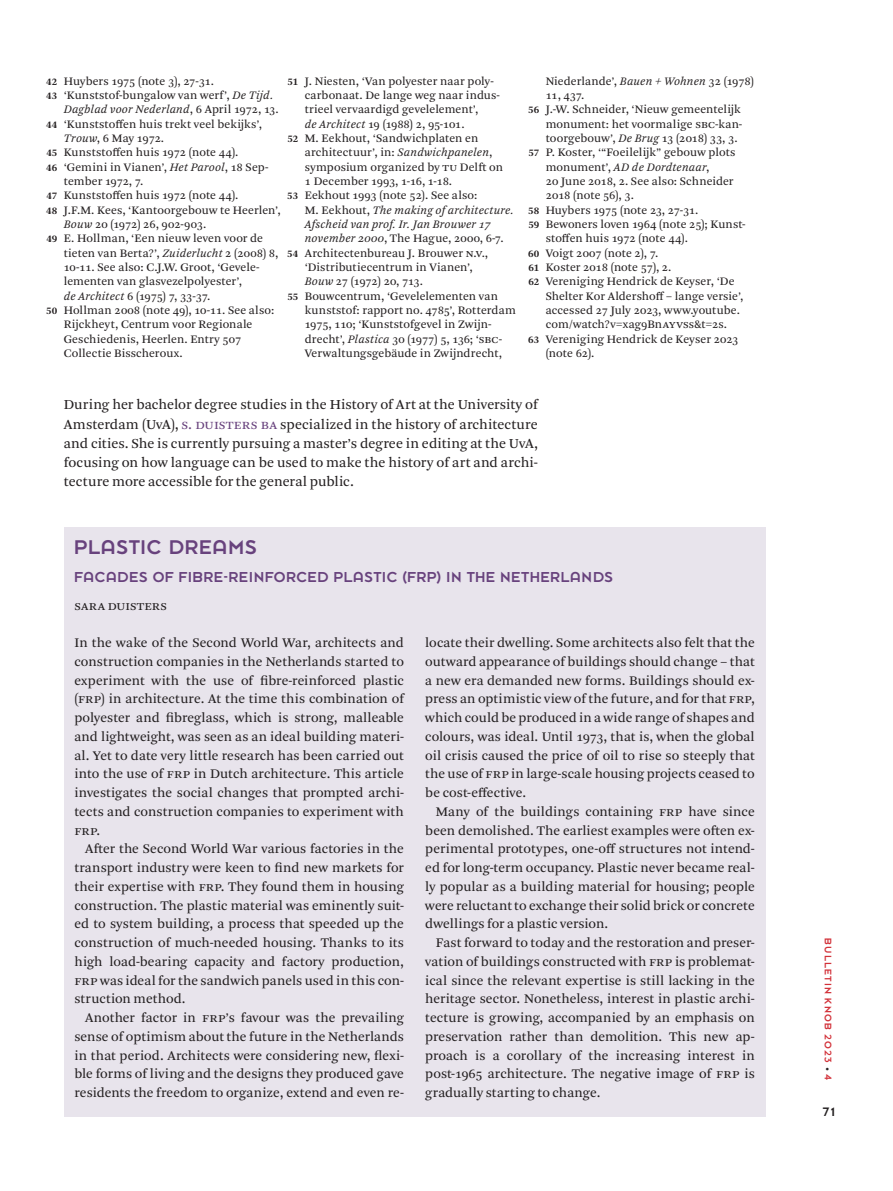
<style>
.page{position:relative;width:893px;height:1191px;background:#fff}
.page>*{position:absolute;margin:0;border:0;box-sizing:border-box;transform-origin:0 0}
.t1{font:21.9px "Dessau Pro";letter-spacing:.025em;color:#68427d}
.t2{font:15.9px "Dessau Pro";letter-spacing:.035em;color:#68427d}
.t3{font:14.4px/19px "Arnhem Pro Blond";letter-spacing:.005em;color:#231f20;text-align:justify}
.t4{font:13.8px/18.8px "Arnhem Pro Blond";letter-spacing:.005em;color:#231f20;text-align:justify}
.t5{font:13.5px "Dessau Pro";color:#231f20}
.t6{font:12px "Arnhem Pro Blond";letter-spacing:.005em;color:#231f20}
.t7{font:italic 12px "Arnhem Pro Blond";letter-spacing:.015em;color:#231f20}
.t8{font:12px "Arnhem Pro Blond";letter-spacing:-.025em;color:#231f20}
.t9{font:10.5px "Dessau Pro";letter-spacing:.11em;color:#d23139}
.s1{font-family:"Arnhem Pro";font-weight:700;font-size:10.5px}
.s2{font-style:italic}
.s3{font-style:normal}
.s4{color:#68427d}
.s5{font-size:8.25px;color:#231f20}
</style>
<div class="page">
<div style="left:64px;top:527px;width:701px;height:589px;background:#e8e4ec"></div>
<p class="t6" style="left:46px;top:73px;width:169px"><span class="s1">42</span> Huybers 1975 (note 3), 27-31.</p>
<p class="t6" style="left:46px;top:87px;width:229px"><span class="s1">43</span> ‘Kunststof-bungalow van werf’, <span class="s2">De Tijd.</span></p>
<p class="t7" style="left:64px;top:102px;width:216px">Dagblad voor Nederland<span class="s3">, 6 April 1972, 13.</span></p>
<p class="t6" style="left:46px;top:116px;width:217px"><span class="s1">44</span> ‘Kunststoffen huis trekt veel bekijks’,</p>
<p class="t6" style="left:64px;top:130px;width:102px"><span class="s2">Trouw</span>, 6 May 1972.</p>
<p class="t6" style="left:46px;top:145px;width:194px"><span class="s1">45</span> Kunststoffen huis 1972 (note 44).</p>
<p class="t6" style="left:46px;top:159px;width:224px"><span class="s1">46</span> ‘Gemini in Vianen’, <span class="s2">Het Parool</span>, 18 Sep-</p>
<p class="t6" style="left:64px;top:173px;width:81px">tember 1972, 7.</p>
<p class="t6" style="left:47px;top:188px;width:193px"><span class="s1">47</span> Kunststoffen huis 1972 (note 44).</p>
<p class="t6" style="left:46px;top:202px;width:236px"><span class="s1">48</span> J.F.M. Kees, ‘Kantoorgebouw te Heerlen’,</p>
<p class="t6" style="left:64px;top:216px;width:144px"><span class="s2">Bouw</span> 20 (1972) 26, 902-903.</p>
<p class="t6" style="left:46px;top:231px;width:218px"><span class="s1">49</span> E. Hollman, ‘Een nieuw leven voor de</p>
<p class="t6" style="left:64px;top:245px;width:216px">tieten van Berta?’, <span class="s2">Zuiderlucht</span> 2 (2008) 8,</p>
<p class="t6" style="left:64px;top:259px;width:197px">10-11. See also: C.J.W. Groot, ‘Gevele-</p>
<p class="t6" style="left:64px;top:274px;width:180px">lementen van glasvezelpolyester’,</p>
<p class="t6" style="left:64px;top:288px;width:148px"><span class="s2">de Architect</span> 6 (1975) 7, 33-37.</p>
<p class="t6" style="left:46px;top:302px;width:229px"><span class="s1">50</span> Hollman 2008 (note 49), 10-11. See also:</p>
<p class="t6" style="left:64px;top:317px;width:190px">Rijckheyt, Centrum voor Regionale</p>
<p class="t6" style="left:64px;top:331px;width:179px">Geschiedenis, Heerlen. Entry 507</p>
<p class="t6" style="left:64px;top:345px;width:121px">Collectie Bisscheroux.</p>
<p class="t6" style="left:288px;top:73px;width:207px"><span class="s1">51</span> J. Niesten, ‘Van polyester naar poly-</p>
<p class="t6" style="left:305px;top:87px;width:197px">carbonaat. De lange weg naar indus-</p>
<p class="t6" style="left:305px;top:102px;width:175px">trieel vervaardigd gevelelement’,</p>
<p class="t8" style="left:305px;top:116px;width:161px"><span class="s2">de Architect</span> 19 (1988) 2, 95-101.</p>
<p class="t6" style="left:287px;top:130px;width:192px"><span class="s1">52</span> M. Eekhout, ‘Sandwichplaten en</p>
<p class="t6" style="left:305px;top:145px;width:189px">architectuur’, in: <span class="s2">Sandwichpanelen</span>,</p>
<p class="t6" style="left:305px;top:159px;width:200px">symposium organized by TU Delft on</p>
<p class="t6" style="left:305px;top:173px;width:149px">1 December 1993, 1-16, 1-18.</p>
<p class="t6" style="left:287px;top:188px;width:191px"><span class="s1">53</span> Eekhout 1993 (note 52). See also:</p>
<p class="t7" style="left:305px;top:202px;width:211px"><span class="s3">M. Eekhout,</span> The making of architecture.</p>
<p class="t7" style="left:305px;top:216px;width:188px">Afscheid van prof. Ir. Jan Brouwer 17</p>
<p class="t6" style="left:305px;top:231px;width:200px"><span class="s2">november 2000</span>, The Hague, 2000, 6-7.</p>
<p class="t6" style="left:287px;top:245px;width:202px"><span class="s1">54</span> Architectenbureau J. Brouwer N.V.,</p>
<p class="t6" style="left:305px;top:259px;width:170px">‘Distributiecentrum in Vianen’,</p>
<p class="t8" style="left:305px;top:274px;width:120px"><span class="s2">Bouw</span> 27 (1972) 20, 713.</p>
<p class="t6" style="left:287px;top:288px;width:212px"><span class="s1">55</span> Bouwcentrum, ‘Gevelelementen van</p>
<p class="t6" style="left:305px;top:302px;width:213px">kunststof: rapport no. 4785’, Rotterdam</p>
<p class="t6" style="left:305px;top:317px;width:188px">1975, 110; ‘Kunststofgevel in Zwijn-</p>
<p class="t6" style="left:305px;top:331px;width:199px">drecht’, <span class="s2">Plastica</span> 30 (1977) 5, 136; ‘SBC-</p>
<p class="t6" style="left:305px;top:345px;width:199px">Verwaltungsgebäude in Zwijndrecht,</p>
<p class="t6" style="left:546px;top:73px;width:210px">Niederlande’, <span class="s2">Bauen + Wohnen</span> 32 (1978)</p>
<p class="t6" style="left:546px;top:87px;width:40px">11, 437.</p>
<p class="t6" style="left:528px;top:102px;width:214px"><span class="s1">56</span> J.-W. Schneider, ‘Nieuw gemeentelijk</p>
<p class="t6" style="left:546px;top:116px;width:198px">monument: het voormalige SBC-kan-</p>
<p class="t6" style="left:546px;top:130px;width:193px">toorgebouw’, <span class="s2">De Brug</span> 13 (2018) 33, 3.</p>
<p class="t6" style="left:528px;top:145px;width:208px"><span class="s1">57</span> P. Koster, ‘“Foeilelijk” gebouw plots</p>
<p class="t7" style="left:546px;top:159px;width:165px"><span class="s3">monument’,</span> AD de Dordtenaar<span class="s3">,</span></p>
<p class="t6" style="left:546px;top:173px;width:189px">20 June 2018, 2. See also: Schneider</p>
<p class="t6" style="left:546px;top:188px;width:90px">2018 (note 56), 3.</p>
<p class="t6" style="left:528px;top:202px;width:172px"><span class="s1">58</span> Huybers 1975 (note 23, 27-31.</p>
<p class="t6" style="left:528px;top:216px;width:218px"><span class="s1">59</span> Bewoners loven 1964 (note 25); Kunst-</p>
<p class="t6" style="left:546px;top:231px;width:144px">stoffen huis 1972 (note 44).</p>
<p class="t6" style="left:528px;top:245px;width:132px"><span class="s1">60</span> Voigt 2007 (note 2), 7.</p>
<p class="t6" style="left:528px;top:259px;width:144px"><span class="s1">61</span> Koster 2018 (note 57), 2.</p>
<p class="t6" style="left:528px;top:274px;width:208px"><span class="s1">62</span> Vereniging Hendrick de Keyser, ‘De</p>
<p class="t6" style="left:546px;top:288px;width:199px">Shelter Kor Aldershoff – lange versie’,</p>
<p class="t6" style="left:546px;top:302px;width:196px">accessed 27 July 2023, www.youtube.</p>
<p class="t6" style="left:546px;top:317px;width:183px">com/watch?v=xag9BnAYVS s&amp;t=2s.</p>
<p class="t6" style="left:528px;top:331px;width:212px"><span class="s1">63</span> Vereniging Hendrick de Keyser 2023</p>
<p class="t6" style="left:546px;top:345px;width:50px">(note 62).</p>
<p class="t3" style="left:64px;top:395px;width:476px">During her bachelor degree studies in the History of Art at the University of Amsterdam (UvA), <span class="s4">S. DUISTERS BA</span> specialized in the history of architecture and cities. She is currently pursuing a master’s degree in editing at the UvA, focusing on how language can be used to make the history of art and archi&shy;tecture more accessible for the general public.</p>
<h1 class="t1" style="left:74px;top:535px;width:184px">PLASTIC DREAMS</h1>
<p class="t2" style="left:74px;top:568px;width:540px">FACADES OF FIBRE-REINFORCED PLASTIC (FRP) IN THE NETHERLANDS</p>
<p class="t4" style="left:74px;top:596px;width:9px">Sara</p>
<p class="t4" style="left:108px;top:596px;width:61px">Duisters</p>
<p class="t4" style="left:425px;top:633px;width:331px">locate their dwelling. Some architects also felt that the outward appearance of buildings should change – that a new era demanded new forms. Buildings should ex&shy;press an optimistic view of the future, and for that FRP, which could be produced in a wide range of shapes and colours, was ideal. Until 1973, that is, when the global oil crisis caused the price of oil to rise so steeply that the use of FRP in large-scale housing projects ceased to be cost-effective.</p>
<p class="t4" style="left:425px;top:802px;width:331px;text-indent:11px">Many of the buildings containing FRP have since been demolished. The earliest examples were often ex&shy;perimental prototypes, one-off structures not intend&shy;ed for long-term occupancy. Plastic never became real&shy;ly popular as a building material for housing; people were reluctant to exchange their solid brick or concrete dwellings for a plastic version.</p>
<p class="t4" style="left:425px;top:933px;width:331px;text-indent:11px">Fast forward to today and the restoration and preser&shy;vation of buildings constructed with FRP is problemat&shy;ical since the relevant expertise is still lacking in the heritage sector. Nonetheless, interest in plastic archi&shy;tecture is growing, accompanied by an emphasis on preservation rather than demolition. This new ap&shy;proach is a corollary of the increasing interest in post-1965 architecture. The negative image of FRP is gradually starting to change.</p>
<p class="t4" style="left:74px;top:633px;width:331px">In the wake of the Second World War, architects and construction companies in the Netherlands started to experiment with the use of fibre-reinforced plastic (FRP) in architecture. At the time this combination of polyester and fibreglass, which is strong, malleable and lightweight, was seen as an ideal building materi&shy;al. Yet to date very little research has been carried out into the use of FRP in Dutch architecture. This article investigates the social changes that prompted archi&shy;tects and construction companies to experiment with FRP.</p>
<p class="t4" style="left:74px;top:839px;width:331px;text-indent:11px">After the Second World War various factories in the transport industry were keen to find new markets for their expertise with FRP. They found them in housing construction. The plastic material was eminently suit&shy;ed to system building, a process that speeded up the construction of much-needed housing. Thanks to its high load-bearing capacity and factory production, FRP was ideal for the sandwich panels used in this con&shy;struction method.</p>
<p class="t4" style="left:74px;top:1008px;width:331px;text-indent:11px">Another factor in FRP’s favour was the prevailing sense of optimism about the future in the Netherlands in that period. Architects were considering new, flexi&shy;ble forms of living and the designs they produced gave residents the freedom to organize, extend and even re-</p>
<p class="t9" style="left:833px;top:938px;width:143px;rotate:90deg">BULLETIN KNOB 2023 <span class="s5">•</span> 4</p>
<p class="t5" style="left:823px;top:1105px;width:14px">71</p>
</div>
